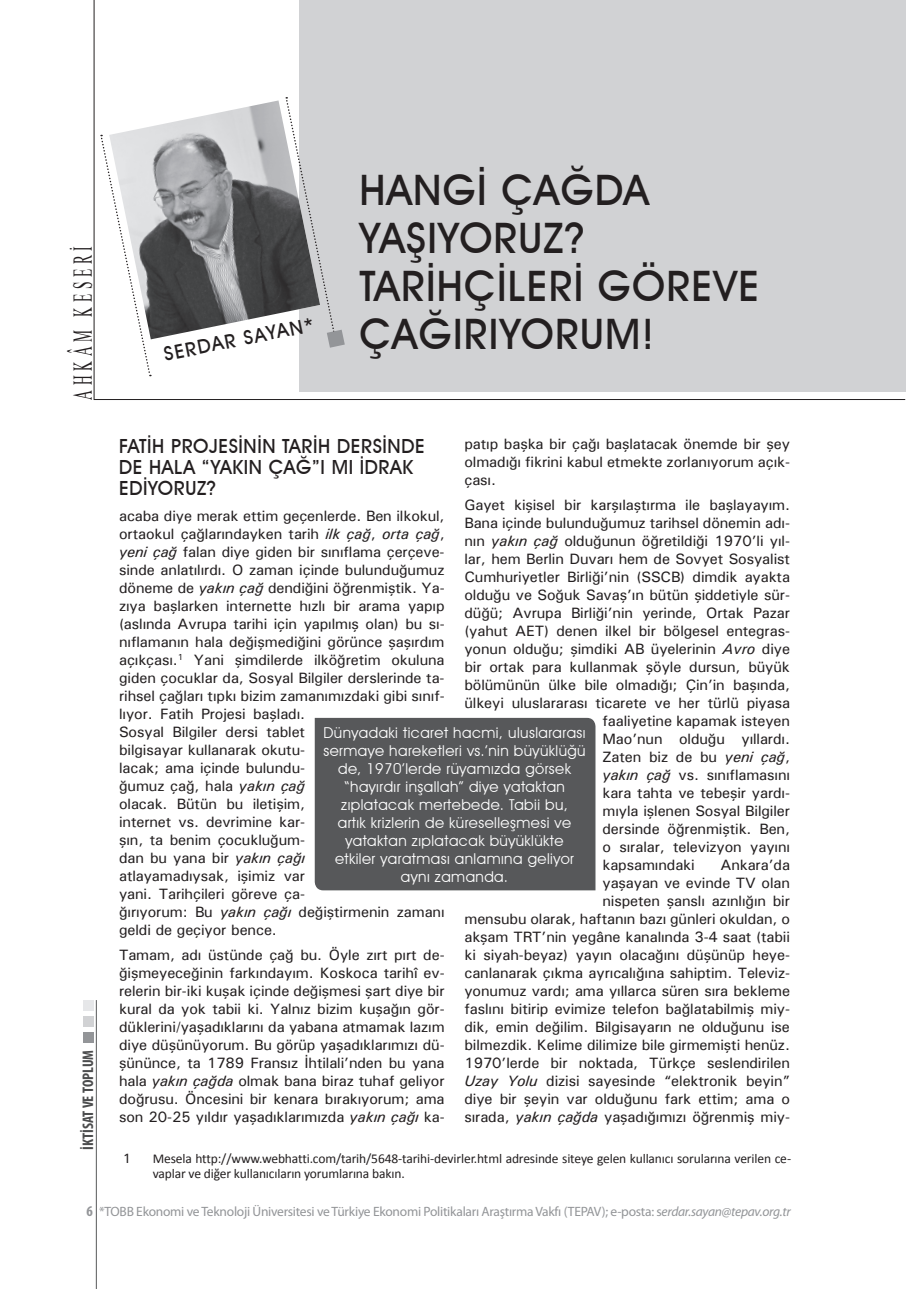
<style>
.page{position:relative;width:906px;height:1289px;background:#fff}
.page>*{position:absolute;margin:0;border:0;box-sizing:border-box;transform-origin:0 0}
.t1{font:500 42px/48px "Avant Garde IT Cby BT";letter-spacing:.03em;color:#231f20}
.t2{font:27px "Times New Roman";letter-spacing:.35em;color:#231f20;scale:.5 1}
.t3{font:500 19.5px/21px "Avant Garde IT Cby BT";letter-spacing:.03em;color:#231f20}
.t4{font:700 condensed 15.45px "Myriad Pro";color:#4b4c4d}
.t5{font:15px/18px "Univers";letter-spacing:-.01em;color:#231f20;text-align:justify}
.t6{font:15px/18px "Avant Garde IT Cby BT";letter-spacing:.03em;color:#fff;text-align:center}
.t7{font:700 condensed 15px "Myriad Pro";color:#939598}
.t8{font:13.5px/15px "Calibri";letter-spacing:-.01em;color:#231f20}
.t9{font:13.5px "Myriad Pro";letter-spacing:-.02em;color:#939598}
.t10{font:13.5px "Univers";color:#231f20}
.s1{font-style:italic}
</style>
<div class="page">
<svg style="left:94px;top:0;width:811px;height:400px;background:#d7d7d9"></svg>
<img style="left:109px;top:100px;width:176px;height:239px">
<div style="left:315px;top:718px;width:280px;height:172px;background:#57585a"></div>
<hr style="left:96px;top:1000px;width:1px;height:288px;background:#57585a">
<div style="left:84px;top:1000px;width:10px;height:10px;background:#e6e7e9"></div>
<div style="left:84px;top:1016px;width:10px;height:10px;background:#d1d2d4"></div>
<div style="left:84px;top:1032px;width:10px;height:10px;background:#939598"></div>
<svg style="left:285px;top:97px;width:60px;height:251px;background:#b7b8ba"></svg>
<h2 class="t2" style="left:65px;top:400px;width:309px;rotate:-90deg">AHKÂM KESERİ</h2>
<p class="t4" style="left:78px;top:1149px;width:102px;rotate:-90deg">İKTİSAT VE TOPLUM</p>
<h3 class="t3" style="left:242px;top:328px;width:32px;rotate:-12deg">Sayan</h3>
<h3 class="t3" style="left:162px;top:344px;width:32px;rotate:-12deg">Serdar</h3>
<h1 class="t1" style="left:359px;top:165px;width:401px">HANGİ ÇAĞDA<br>YAŞIYORUZ?<br>TARİHÇİLERİ GÖREVE<br>ÇAĞIRIYORUM!</h1>
<h3 class="t3" style="left:119px;top:435px;width:307px">FATİH PROJESİNİN TARİH DERSİNDE<br>DE HALA “YAKIN ÇAĞ”I MI İDRAK<br>EDİYORUZ?</h3>
<p class="t5" style="left:119px;top:506px;width:327px;text-align:left">acaba diye merak ettim geçenlerde. Ben ilkokul, ortaokul çağlarındayken tarih <span class="s1">ilk çağ</span>, <span class="s1">orta çağ</span>, <span class="s1">yeni çağ</span> falan diye giden bir sınıflama çerçeve&shy;sinde anlatılırdı. O zaman içinde bulunduğumuz döneme de <span class="s1">yakın çağ</span> dendiğini öğrenmiştik. Ya&shy;zıya başlarken internette hızlı bir arama yapıp (aslında Avrupa tarihi için yapılmış olan) bu sı&shy;nıflamanın hala değişmediğini görünce şaşırdım açıkçası.<sup>1</sup> Yani şimdilerde ilköğretim okuluna giden çocuklar da, Sosyal Bilgiler derslerinde ta&shy;rihsel çağları tıpkı bizim zamanımızdaki gibi sınıf&shy;lıyor. Fatih Projesi başladı.<br>Sosyal Bilgiler dersi tablet<br>bilgisayar kullanarak okutu-<br>lacak; ama içinde bulundu-<br>ğumuz çağ, hala <span class="s1">yakın çağ<br></span>olacak. Bütün bu iletişim,<br>internet vs. devrimine kar-<br>şın, ta benim çocukluğum-<br>dan bu yana bir <span class="s1">yakın çağı<br></span>atlayamadıysak, işimiz var<br>yani. Tarihçileri göreve ça-<br>ğırıyorum: Bu <span class="s1">yakın çağı</span> değiştirmenin zamanı geldi de geçiyor bence.</p>
<p class="t5" style="left:119px;top:945px;width:327px">Tamam, adı üstünde çağ bu. Öyle zırt pırt de&shy;ğişmeyeceğinin farkındayım. Koskoca tarihî ev&shy;relerin bir-iki kuşak içinde değişmesi şart diye bir kural da yok tabii ki. Yalnız bizim kuşağın gör&shy;düklerini/yaşadıklarını da yabana atmamak lazım diye düşünüyorum. Bu görüp yaşadıklarımızı dü&shy;şününce, ta 1789 Fransız İhtilali’nden bu yana hala <span class="s1">yakın çağda</span> olmak bana biraz tuhaf geliyor doğrusu. Öncesini bir kenara bırakıyorum; ama son 20-25 yıldır yaşadıklarımızda <span class="s1">yakın çağı</span> ka-</p>
<p class="t5" style="left:464px;top:434px;width:327px">patıp başka bir çağı başlatacak önemde bir şey olmadığı fikrini kabul etmekte zorlanıyorum açık&shy;çası.</p>
<p class="t5" style="left:464px;top:495px;width:327px">Gayet kişisel bir karşılaştırma ile başlayayım.</p>
<p class="t5" style="left:464px;top:513px;width:327px">Bana içinde bulunduğumuz tarihsel dönemin adı-</p>
<p class="t5" style="left:464px;top:531px;width:327px">nın <span class="s1">yakın çağ</span> olduğunun öğretildiği 1970’li yıl-</p>
<p class="t5" style="left:464px;top:549px;width:327px">lar, hem Berlin Duvarı hem de Sovyet Sosyalist</p>
<p class="t5" style="left:464px;top:567px;width:327px">Cumhuriyetler Birliği’nin (SSCB) dimdik ayakta</p>
<p class="t5" style="left:464px;top:585px;width:327px">olduğu ve Soğuk Savaş’ın bütün şiddetiyle sür-</p>
<p class="t5" style="left:464px;top:603px;width:327px">düğü; Avrupa Birliği’nin yerinde, Ortak Pazar</p>
<p class="t5" style="left:464px;top:621px;width:327px">(yahut AET) denen ilkel bir bölgesel entegras-</p>
<p class="t5" style="left:464px;top:639px;width:327px">yonun olduğu; şimdiki AB üyelerinin <span class="s1">Avro</span> diye</p>
<p class="t5" style="left:464px;top:657px;width:327px">bir ortak para kullanmak şöyle dursun, büyük</p>
<p class="t5" style="left:464px;top:675px;width:327px">bölümünün ülke bile olmadığı; Çin’in başında,</p>
<p class="t5" style="left:464px;top:693px;width:327px">ülkeyi uluslararası ticarete ve her türlü piyasa</p>
<p class="t5" style="left:602px;top:711px;width:189px">faaliyetine kapamak isteyen</p>
<p class="t5" style="left:602px;top:729px;width:189px">Mao’nun olduğu yıllardı.</p>
<p class="t5" style="left:602px;top:747px;width:189px">Zaten biz de bu <span class="s1">yeni çağ</span>,</p>
<p class="t5" style="left:602px;top:765px;width:189px"><span class="s1">yakın çağ</span> vs. sınıflamasını</p>
<p class="t5" style="left:602px;top:783px;width:189px">kara tahta ve tebeşir yardı-</p>
<p class="t5" style="left:602px;top:801px;width:189px">mıyla işlenen Sosyal Bilgiler</p>
<p class="t5" style="left:602px;top:819px;width:189px">dersinde öğrenmiştik. Ben,</p>
<p class="t5" style="left:602px;top:837px;width:189px">o sıralar, televizyon yayını</p>
<p class="t5" style="left:602px;top:855px;width:94px">kapsamındaki</p>
<p class="t6" style="left:323px;top:723px;width:264px">Dünyadaki ticaret hacmi, uluslararası sermaye hareketleri vs.’nin büyüklüğü de, 1970’lerde rüyamızda görsek “hayırdır inşallah” diye yataktan zıplatacak mertebede. Tabii bu,<br>artık krizlerin de küreselleşmesi ve yataktan zıplatacak büyüklükte<br>etkiler yaratması anlamına geliyor aynı zamanda.</p>
<p class="t5" style="left:464px;top:855px;width:327px;text-align:right">Ankara’da<br>yaşayan ve evinde TV olan<br>nispeten şanslı azınlığın bir<br>mensubu olarak, haftanın bazı günleri okuldan, o akşam TRT’nin yegâne kanalında 3-4 saat (tabii ki siyah-beyaz) yayın olacağını düşünüp heye&shy;canlanarak çıkma ayrıcalığına sahiptim. Televiz&shy;yonumuz vardı; ama yıllarca süren sıra bekleme faslını bitirip evimize telefon bağlatabilmiş miy&shy;dik, emin değilim. Bilgisayarın ne olduğunu ise bilmezdik. Kelime dilimize bile girmemişti henüz.<br>1970’lerde bir noktada, Türkçe seslendirilen <span class="s1">Uzay Yolu</span> dizisi sayesinde “elektronik beyin” diye bir şeyin var olduğunu fark ettim; ama o sırada, <span class="s1">yakın çağda</span> yaşadığımızı öğrenmiş miy-</p>
<p class="t10" style="left:123px;top:1150px;width:10px">1</p>
<p class="t8" style="left:153px;top:1151px;width:640px">Mesela http://www.webhatti.com/tarih/5648-tarihi-devirler.html adresinde siteye gelen kullanıcı sorularına verilen ce&shy;vaplar ve diğer kullanıcıların yorumlarına bakın.</p>
<p class="t9" style="left:99px;top:1202px;width:693px">*TOBB Ekonomi ve Teknoloji Üniversitesi ve Türkiye Ekonomi Politikaları Araştırma Vakfı (TEPAV); e-posta: s<span class="s1">erdar.sayan@tepav.org.tr</span></p>
<p class="t7" style="left:87px;top:1201px;width:8px">6</p>
</div>
